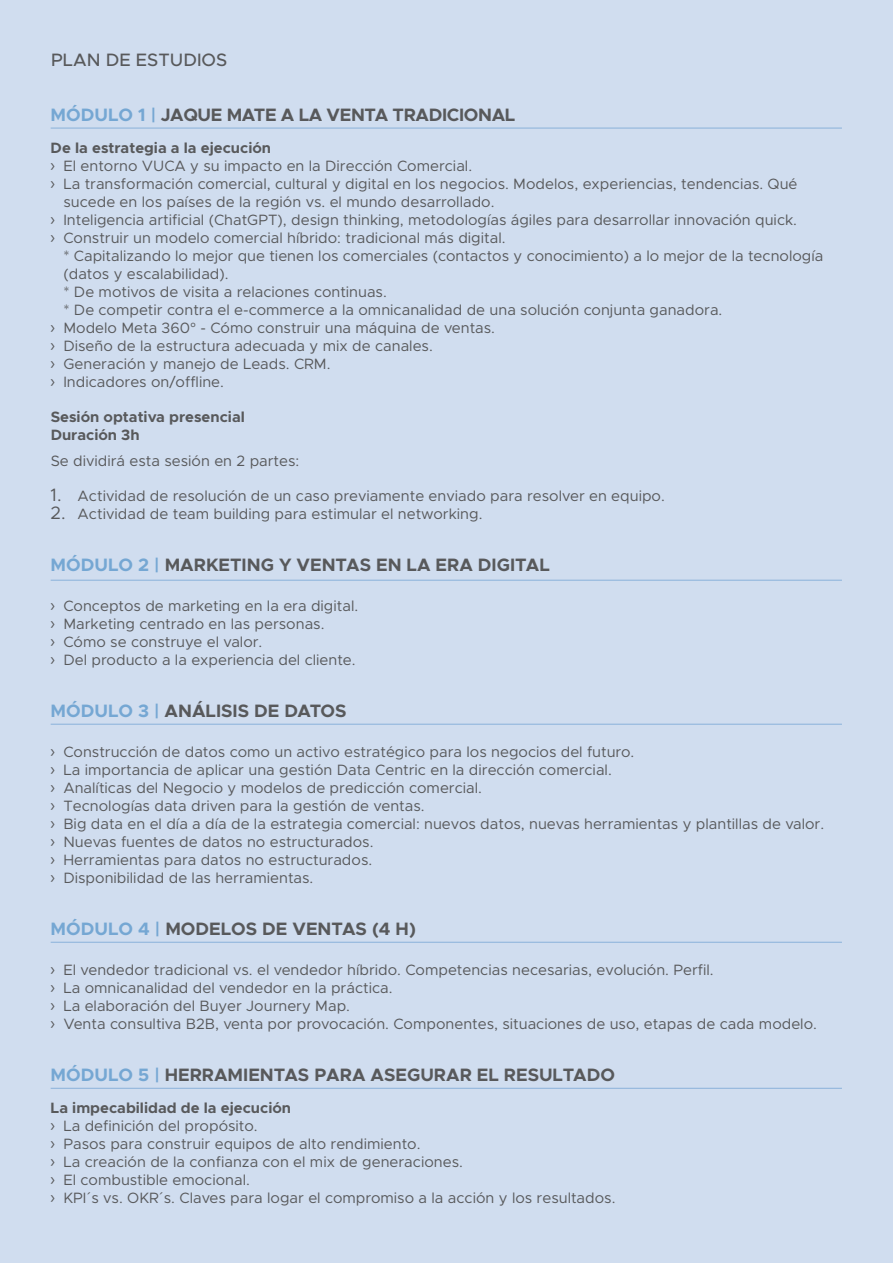
<style>
.page{position:relative;width:893px;height:1263px;background:#d0ddef}
.page>*{position:absolute;margin:0;border:0;box-sizing:border-box;transform-origin:0 0}
.t1{font:700 18px "Metropolis";color:#58595b}
.t2{font:700 18px "Metropolis";letter-spacing:-.02em;color:#58595b}
.t3{font:500 18px "Metropolis";color:#58595b}
.t4{font:15px/18px "Metropolis";color:#58595b}
.t5{font:700 15px/18px "Metropolis";color:#58595b}
.s1{color:#75a7d3}
.s2{font-family:"Myriad Pro";font-size:18px}
.s3{font-family:"Helvetica"}
.s4{font-size:18px}
.s5{font-weight:700}
</style>
<div class="page">
<hr style="left:51px;top:128px;width:791px;height:1px;background:#8eb4db">
<hr style="left:51px;top:580px;width:791px;height:1px;background:#8eb4db">
<hr style="left:51px;top:724px;width:791px;height:1px;background:#8eb4db">
<hr style="left:51px;top:942px;width:791px;height:1px;background:#8eb4db">
<hr style="left:51px;top:1088px;width:791px;height:1px;background:#8eb4db">
<p class="t3" style="left:51px;top:49px;width:178px">PLAN DE ESTUDIOS</p>
<p class="t2" style="left:51px;top:103px;width:466px"><span class="s1">MÓDULO 1 |</span> JAQUE MATE A LA VENTA TRADICIONAL</p>
<p class="t5" style="left:51px;top:138px;width:222px">De la estrategia a la ejecución</p>
<p class="t4" style="left:51px;top:156px;width:423px"><span class="s2">›</span> El entorno VUCA y su impacto en la Dirección Comercial.</p>
<p class="t4" style="left:51px;top:174px;width:748px"><span class="s2">›</span> La transformación comercial, cultural y digital en los negocios. Modelos, experiencias, tendencias. Qué</p>
<p class="t4" style="left:63px;top:192px;width:433px">sucede en los países de la región vs. el mundo desarrollado.</p>
<p class="t4" style="left:51px;top:210px;width:748px"><span class="s2">›</span> Inteligencia artificial (ChatGPT), design thinking, metodologías ágiles para desarrollar innovación quick.</p>
<p class="t4" style="left:51px;top:228px;width:456px"><span class="s2">›</span> Construir un modelo comercial híbrido: tradicional más digital.</p>
<p class="t4" style="left:63px;top:246px;width:761px">* Capitalizando lo mejor que tienen los comerciales (contactos y conocimiento) a lo mejor de la tecnología</p>
<p class="t4" style="left:63px;top:264px;width:167px">(datos y escalabilidad).</p>
<p class="t4" style="left:63px;top:282px;width:325px">* De motivos de visita a relaciones continuas.</p>
<p class="t4" style="left:63px;top:300px;width:660px">* De competir contra el e-commerce a la omnicanalidad de una solución conjunta ganadora.</p>
<p class="t4" style="left:51px;top:318px;width:446px"><span class="s2">›</span> Modelo Meta 360<span class="s3">°</span> - Cómo construir una máquina de ventas.</p>
<p class="t4" style="left:51px;top:336px;width:384px"><span class="s2">›</span> Diseño de la estructura adecuada y mix de canales.</p>
<p class="t4" style="left:51px;top:354px;width:281px"><span class="s2">›</span> Generación y manejo de Leads. CRM.</p>
<p class="t4" style="left:51px;top:372px;width:175px"><span class="s2">›</span> Indicadores on/offline.</p>
<p class="t5" style="left:51px;top:407px;width:196px">Sesión optativa presencial<br>Duración 3h</p>
<p class="t4" style="left:51px;top:452px;width:250px">Se dividirá esta sesión en 2 partes:</p>
<p class="t4" style="left:51px;top:487px;width:616px"><span class="s4">1.</span> Actividad de resolución de un caso previamente enviado para resolver en equipo.</p>
<p class="t4" style="left:51px;top:505px;width:433px"><span class="s4">2.</span> Actividad de team building para estimular el networking.</p>
<p class="t1" style="left:51px;top:554px;width:501px"><span class="s1">MÓDULO 2 |</span> MARKETING Y VENTAS EN LA ERA DIGITAL</p>
<p class="t4" style="left:51px;top:597px;width:309px"><span class="s2">›</span> Conceptos de marketing en la era digital. <span class="s2">›</span> Marketing centrado en las personas.<br><span class="s2">›</span> Cómo se construye el valor.<br><span class="s2">›</span> Del producto a la experiencia del cliente.</p>
<p class="t1" style="left:51px;top:700px;width:297px"><span class="s1">MÓDULO 3 |</span> ANÁLISIS DE DATOS</p>
<p class="t4" style="left:51px;top:743px;width:775px"><span class="s2">›</span> Construcción de datos como un activo estratégico para los negocios del futuro.<br><span class="s2">›</span> La importancia de aplicar una gestión Data Centric en la dirección comercial.<br><span class="s2">›</span> Analíticas del Negocio y modelos de predicción comercial.<br><span class="s2">›</span> Tecnologías data driven para la gestión de ventas.<br><span class="s2">›</span> Big data en el día a día de la estrategia comercial: nuevos datos, nuevas herramientas y plantillas de valor. <span class="s2">›</span> Nuevas fuentes de datos no estructurados.<br><span class="s2">›</span> Herramientas para datos no estructurados.<br><span class="s2">›</span> Disponibilidad de las herramientas.</p>
<p class="t1" style="left:51px;top:918px;width:367px"><span class="s1">MÓDULO 4 |</span> MODELOS DE VENTAS (4 H)</p>
<p class="t4" style="left:51px;top:961px;width:768px"><span class="s2">›</span> El vendedor tradicional vs. el vendedor híbrido. Competencias necesarias, evolución. Perfil.<br><span class="s2">›</span> La omnicanalidad del vendedor en la práctica.<br><span class="s2">›</span> La elaboración del Buyer Journery Map.<br><span class="s2">›</span> Venta consultiva B2B, venta por provocación. Componentes, situaciones de uso, etapas de cada modelo.</p>
<p class="t1" style="left:51px;top:1064px;width:566px"><span class="s1">MÓDULO 5 |</span> HERRAMIENTAS PARA ASEGURAR EL RESULTADO</p>
<p class="t4" style="left:51px;top:1099px;width:566px"><span class="s5">La impecabilidad de la ejecución<br></span><span class="s2">›</span> La definición del propósito.<br><span class="s2">›</span> Pasos para construir equipos de alto rendimiento.<br><span class="s2">›</span> La creación de la confianza con el mix de generaciones.<br><span class="s2">›</span> El combustible emocional.<br><span class="s2">›</span> KPI´s vs. OKR´s. Claves para logar el compromiso a la acción y los resultados.</p>
</div>
